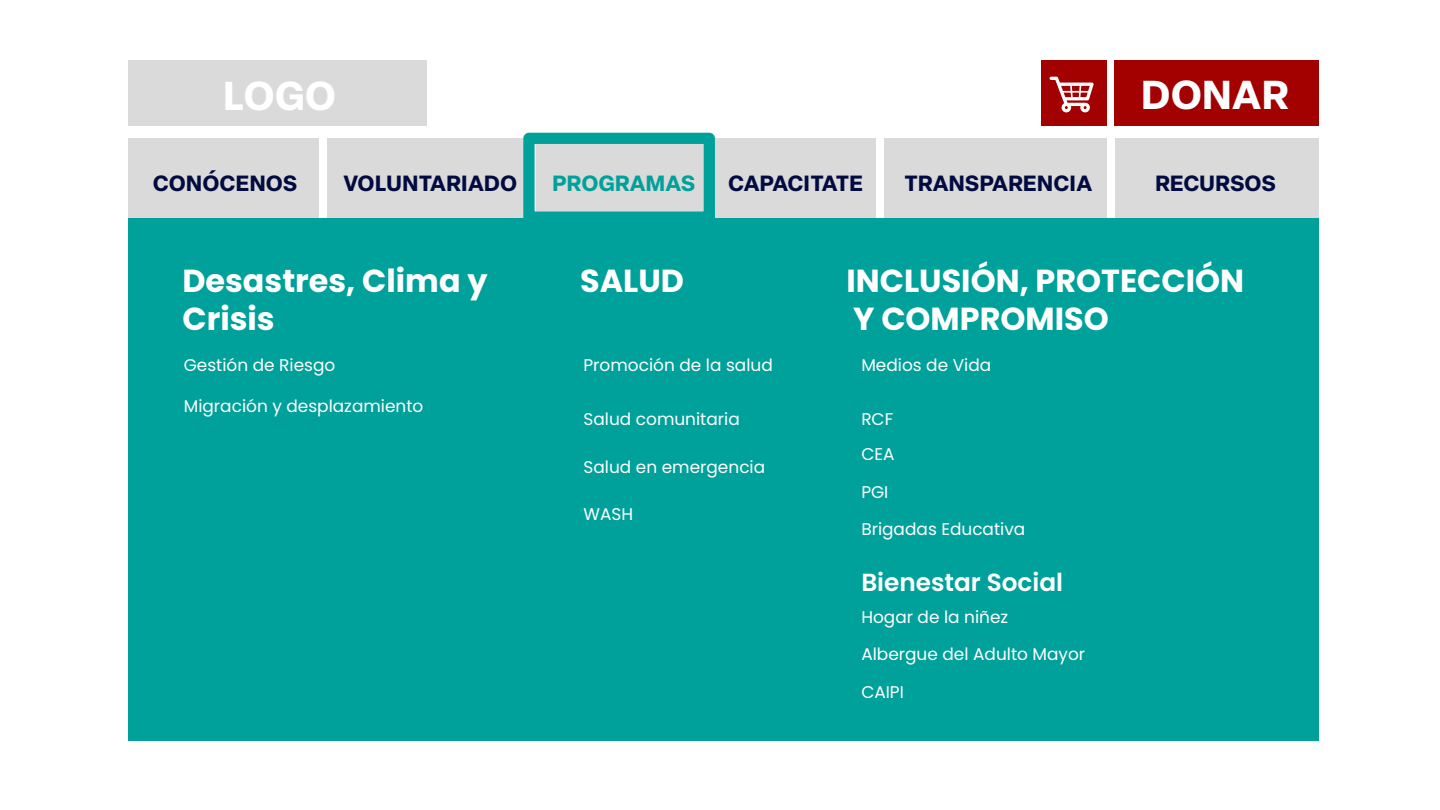
<style>
.page{position:relative;width:1440px;height:810px;background:#fff}
.page>*{position:absolute;margin:0;border:0;box-sizing:border-box;transform-origin:0 0}
.t1{font:700 39.75px "Elza Text";color:#fff}
.t2{font:700 31.88px/38.2px "Poppins";color:#fff}
.t3{font:600 24.75px "Poppins";color:#fff}
.t4{font:700 21.67px "Elza Text";color:#010b40}
.t5{font:700 21.67px "Elza Text";color:#00a19a}
.t6{font:16.95px "Poppins";color:#fff}
</style>
<div class="page">
<div style="left:128px;top:138px;width:1191px;height:603px;background:#00a19a"></div>
<div style="left:128px;top:138px;width:1191px;height:80px;background:#dadada"></div>
<div style="left:319px;top:138px;width:7px;height:80px;background:#fff"></div>
<div style="left:877px;top:138px;width:7px;height:80px;background:#fff"></div>
<div style="left:1107px;top:138px;width:7px;height:80px;background:#fff"></div>
<svg style="left:523px;top:133px;width:192px;height:85px"></svg>
<div style="left:1114px;top:61px;width:205px;height:65px;background:#a30000"></div>
<div style="left:128px;top:61px;width:299px;height:65px;background:#dadada"></div>
<div style="left:1041px;top:61px;width:66px;height:65px;background:#a30000"></div>
<svg style="left:1049px;top:77px;width:45px;height:36px"></svg>
<h1 class="t1" style="left:223px;top:65px;width:115px">LOGO</h1>
<h1 class="t1" style="left:1141px;top:64px;width:149px">DONAR</h1>
<p class="t4" style="left:153px;top:166px;width:146px">CONÓCENOS</p>
<p class="t4" style="left:343px;top:166px;width:175px">VOLUNTARIADO</p>
<p class="t5" style="left:552px;top:166px;width:145px">PROGRAMAS</p>
<p class="t4" style="left:728px;top:166px;width:137px">CAPACITATE</p>
<p class="t4" style="left:904px;top:166px;width:189px">TRANSPARENCIA</p>
<p class="t4" style="left:1155px;top:166px;width:122px">RECURSOS</p>
<h2 class="t2" style="left:182px;top:262px;width:307px">Desastres, Clima y<br>Crisis</h2>
<h2 class="t2" style="left:580px;top:262px;width:105px">SALUD</h2>
<p class="t6" style="left:184px;top:355px;width:153px">Gestión de Riesgo</p>
<p class="t6" style="left:184px;top:396px;width:241px">Migración y desplazamiento</p>
<p class="t6" style="left:584px;top:355px;width:191px">Promoción de la salud</p>
<p class="t6" style="left:584px;top:410px;width:158px">Salud comunitaria</p>
<p class="t6" style="left:584px;top:457px;width:183px">Salud en emergencia</p>
<p class="t6" style="left:584px;top:504px;width:51px">WASH</p>
<h2 class="t2" style="left:846px;top:262px;width:399px">INCLUSIÓN, PROTECCIÓN<br>Y COMPROMISO</h2>
<p class="t6" style="left:861px;top:355px;width:131px">Medios de Vida</p>
<p class="t6" style="left:861px;top:410px;width:33px">RCF</p>
<p class="t6" style="left:861px;top:444px;width:35px">CEA</p>
<p class="t6" style="left:861px;top:482px;width:29px">PGI</p>
<p class="t6" style="left:861px;top:519px;width:166px">Brigadas Educativa</p>
<h3 class="t3" style="left:861px;top:568px;width:203px">Bienestar Social</h3>
<p class="t6" style="left:861px;top:607px;width:148px">Hogar de la niñez</p>
<p class="t6" style="left:861px;top:644px;width:225px">Albergue del Adulto Mayor</p>
<p class="t6" style="left:861px;top:682px;width:44px">CAIPI</p>
</div>
